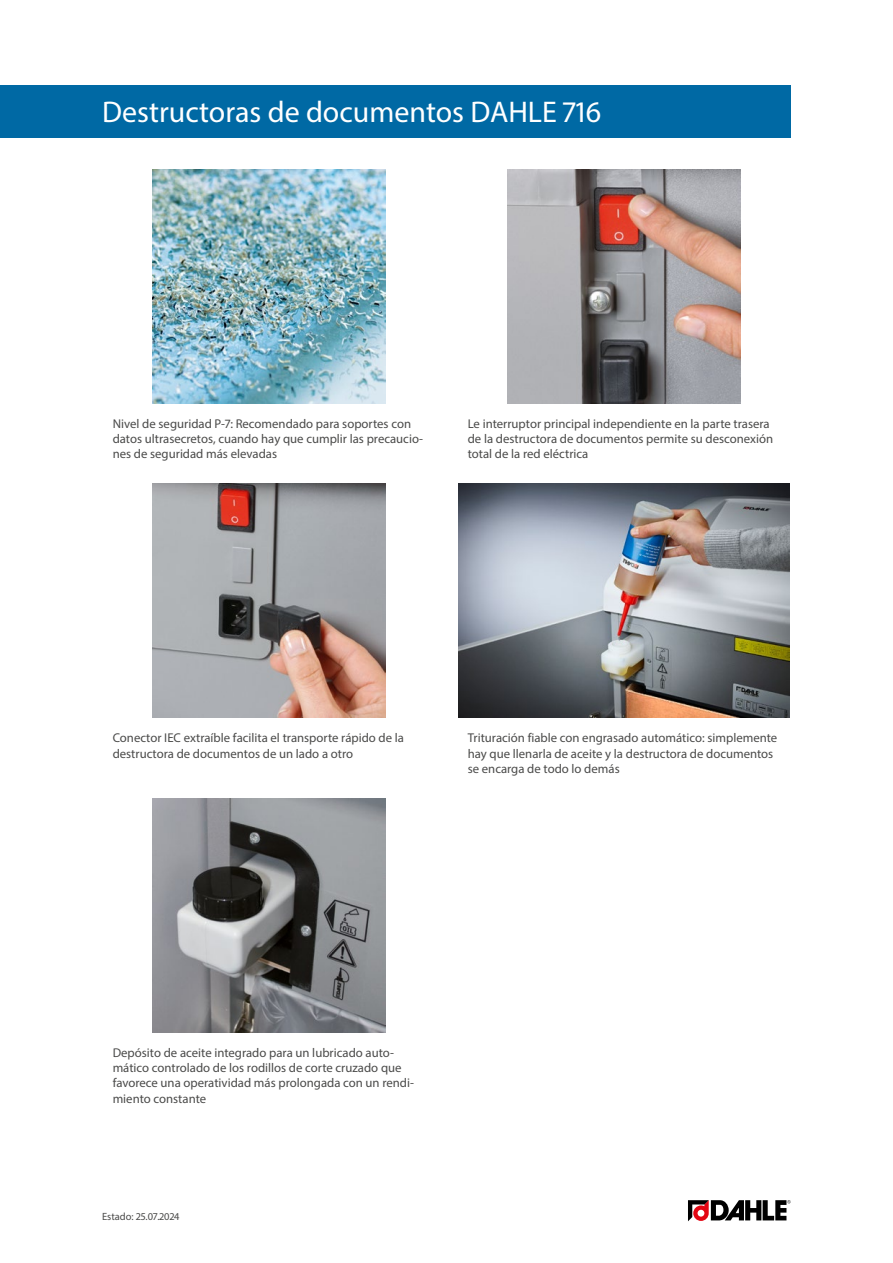
<style>
.page{position:relative;width:893px;height:1263px;background:#fff}
.page>*{position:absolute;margin:0;border:0;box-sizing:border-box;transform-origin:0 0}
.Produktname{font:30px "Myriad Pro";color:#fff}
.Fliesstexte{font:12.75px/15.3px "Myriad Pro";color:#4a4a49}
.t1{font:10.5px "Myriad Pro";color:#4a4a49}
</style>
<div class="page">
<img style="left:152px;top:169px;width:234px;height:234px">
<img style="left:507px;top:169px;width:234px;height:234px">
<img style="left:152px;top:484px;width:234px;height:234px">
<img style="left:458px;top:484px;width:332px;height:234px">
<img style="left:152px;top:798px;width:234px;height:234px">
<svg style="left:688px;top:1200px;width:103px;height:21px"></svg>
<div style="left:0;top:85px;width:791px;height:53px;background:#0069a4"></div>
<p class="Produktname" style="left:102px;top:94px;width:501px">Destructoras de documentos DAHLE 716</p>
<p class="Fliesstexte" style="left:113px;top:416px;width:312px">Nivel de seguridad P-7: Recomendado para soportes con datos ultrasecretos, cuando hay que cumplir las precaucio&shy;nes de seguridad más elevadas</p>
<p class="Fliesstexte" style="left:468px;top:416px;width:307px">Le interruptor principal independiente en la parte trasera de la destructora de documentos permite su desconexión total de la red eléctrica</p>
<p class="Fliesstexte" style="left:113px;top:730px;width:293px">Conector IEC extraíble facilita el transporte rápido de la destructora de documentos de un lado a otro</p>
<p class="Fliesstexte" style="left:468px;top:730px;width:311px">Trituración fiable con engrasado automático: simplemente hay que llenarla de aceite y la destructora de documentos se encarga de todo lo demás</p>
<p class="Fliesstexte" style="left:113px;top:1045px;width:303px">Depósito de aceite integrado para un lubricado auto&shy;mático controlado de los rodillos de corte cruzado que favorece una operatividad más prolongada con un rendi&shy;miento constante</p>
<p class="t1" style="left:102px;top:1210px;width:79px">Estado: 25.07.2024</p>
</div>
